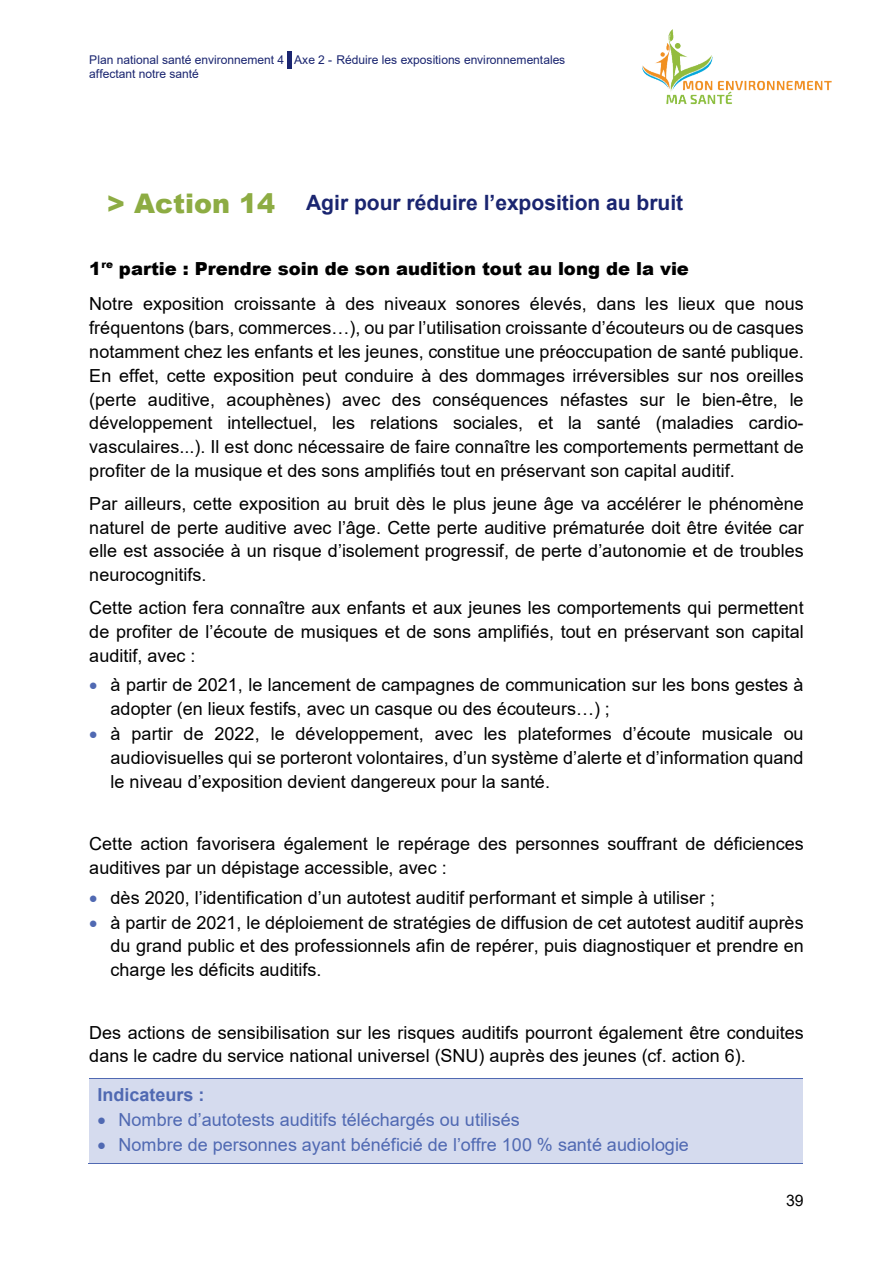
<style>
.page{position:relative;width:893px;height:1263px;background:#fff}
.page>*{position:absolute;margin:0;border:0;box-sizing:border-box;transform-origin:0 0}
.t1{font:900 27px "Arial";color:#8dac43}
.t2{font:700 21px "Arial";letter-spacing:-.005em;color:#1a2570}
.t3{font:18px/23.9px "Arial";color:#000;text-align:justify}
.t4{font:18px "Arial";color:#5069b2}
.t5{font:900 18px "Arial";letter-spacing:.005em;color:#000}
.t6{font:700 18px "Arial";color:#5069b2}
.t7{font:15.9px "Arial";color:#000}
.t8{font:12px/13.8px "Arial";letter-spacing:-.005em;color:#1a2570}
.s1{color:#5069b2}
</style>
<div class="page">
<hr style="left:288px;top:51px;width:4px;height:18px;background:#1a2570">
<img style="left:642px;top:30px;width:189px;height:75px">
<div style="left:89px;top:1079px;width:714px;height:84px;background:#d5dbee"></div>
<hr style="left:89px;top:1078px;width:714px;height:1px;background:#5069b2">
<hr style="left:88px;top:1163px;width:715px;height:1px;background:#5069b2">
<p class="t8" style="left:89px;top:53px;width:477px">Plan national santé environnement 4 Axe 2 - Réduire les expositions environnementales affectant notre santé</p>
<p class="t1" style="left:107px;top:184px;width:169px">&gt; Action 14</p>
<p class="t2" style="left:306px;top:187px;width:379px">Agir pour réduire l’exposition au bruit</p>
<p class="t5" style="left:89px;top:256px;width:601px">1<sup>re</sup> partie : Prendre soin de son audition tout au long de la vie</p>
<p class="t3" style="left:89px;top:292px;width:716px">Notre exposition croissante à des niveaux sonores élevés, dans les lieux que nous fréquentons (bars, commerces…), ou par l’utilisation croissante d’écouteurs ou de casques notamment chez les enfants et les jeunes, constitue une préoccupation de santé publique.<br>En effet, cette exposition peut conduire à des dommages irréversibles sur nos oreilles (perte auditive, acouphènes) avec des conséquences néfastes sur le bien-être, le développement intellectuel, les relations sociales, et la santé (maladies cardio&shy;vasculaires...). Il est donc nécessaire de faire connaître les comportements permettant de profiter de la musique et des sons amplifiés tout en préservant son capital auditif.</p>
<p class="t3" style="left:89px;top:491px;width:716px">Par ailleurs, cette exposition au bruit dès le plus jeune âge va accélérer le phénomène naturel de perte auditive avec l’âge. Cette perte auditive prématurée doit être évitée car elle est associée à un risque d’isolement progressif, de perte d’autonomie et de troubles neurocognitifs.</p>
<p class="t3" style="left:89px;top:596px;width:716px">Cette action fera connaître aux enfants et aux jeunes les comportements qui permettent de profiter de l’écoute de musiques et de sons amplifiés, tout en préservant son capital auditif, avec :</p>
<p class="t3" style="left:111px;top:673px;width:695px;text-indent:-21px"><span class="s1">•</span> à partir de 2021, le lancement de campagnes de communication sur les bons gestes à adopter (en lieux festifs, avec un casque ou des écouteurs…) ;</p>
<p class="t3" style="left:111px;top:721px;width:695px;text-indent:-21px"><span class="s1">•</span> à partir de 2022, le développement, avec les plateformes d’écoute musicale ou audiovisuelles qui se porteront volontaires, d’un système d’alerte et d’information quand le niveau d’exposition devient dangereux pour la santé.</p>
<p class="t3" style="left:89px;top:832px;width:716px">Cette action favorisera également le repérage des personnes souffrant de déficiences auditives par un dépistage accessible, avec :</p>
<p class="t3" style="left:89px;top:885px;width:627px"><span class="s1">•</span> dès 2020, l’identification d’un autotest auditif performant et simple à utiliser ;</p>
<p class="t3" style="left:111px;top:910px;width:695px;text-indent:-21px"><span class="s1">•</span> à partir de 2021, le déploiement de stratégies de diffusion de cet autotest auditif auprès du grand public et des professionnels afin de repérer, puis diagnostiquer et prendre en charge les déficits auditifs.</p>
<p class="t3" style="left:89px;top:1020px;width:716px">Des actions de sensibilisation sur les risques auditifs pourront également être conduites dans le cadre du service national universel (SNU) auprès des jeunes (cf. action 6).</p>
<p class="t6" style="left:97px;top:1082px;width:109px">Indicateurs :</p>
<p class="t4" style="left:97px;top:1107px;width:424px">• Nombre d’autotests auditifs téléchargés ou utilisés</p>
<p class="t4" style="left:97px;top:1132px;width:593px">• Nombre de personnes ayant bénéficié de l’offre 100 % santé audiologie</p>
<p class="t7" style="left:786px;top:1190px;width:19px">39</p>
</div>
